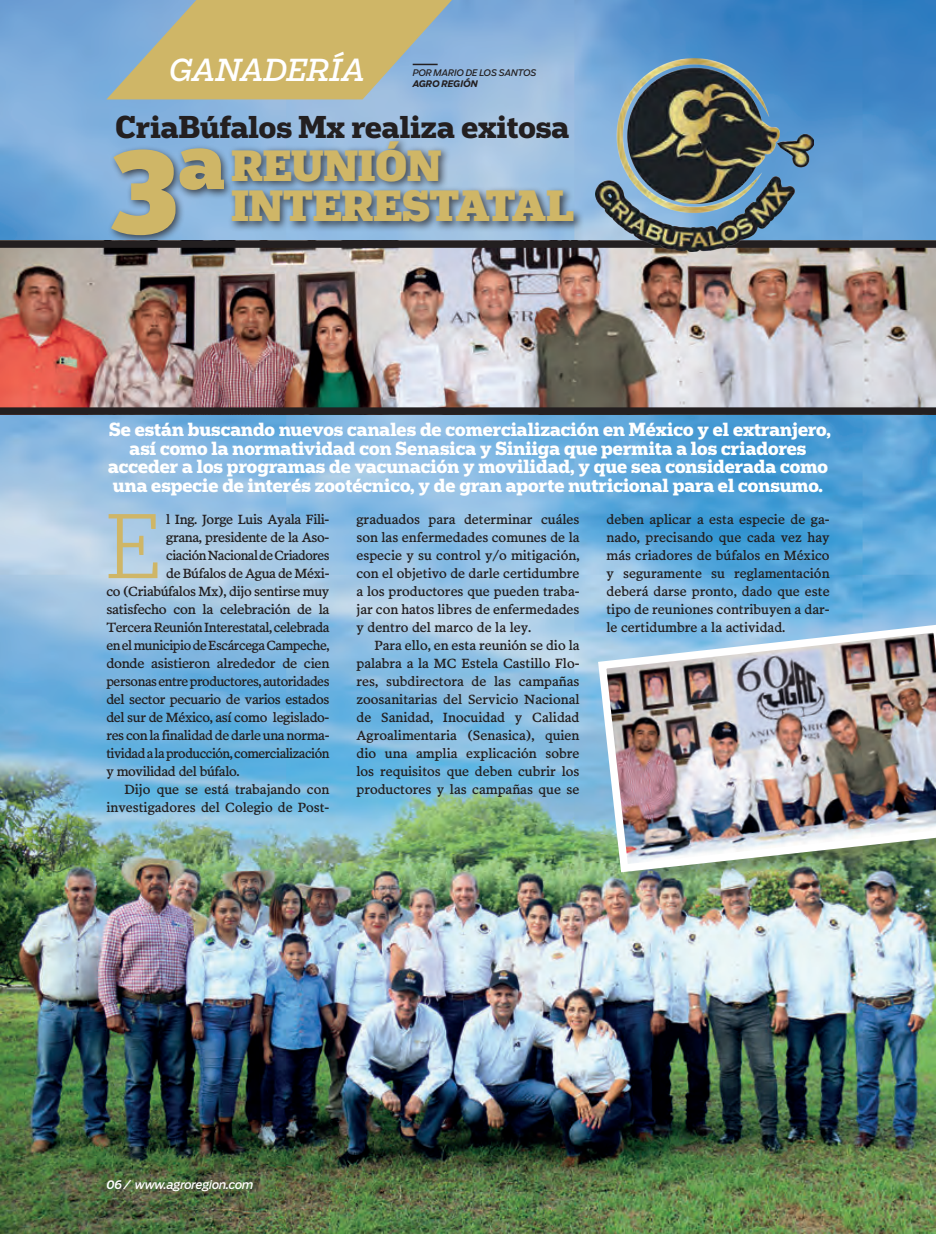
<style>
.page{position:relative;width:936px;height:1234px;background:#fff}
.page>*{position:absolute;margin:0;border:0;box-sizing:border-box;transform-origin:0 0}
.t1{font:300 86.7px "Popular";color:#cfb667}
.t2{font:900 41.4px/40.3px "Popular";color:#cfb667}
.t3{font:italic 30px "Salvo Serif";color:#fff}
.t4{font:700 29.85px "Popular";color:#231f20}
.t5{font:700 18px/18.8px "Popular";color:#fff;text-align:center}
.t6{font:13.5px/18px "Poynter Text Roman Four";letter-spacing:-.025em;color:#231f20;text-align:justify}
.t7{font:13.5px "Poynter Text Roman Four";color:#231f20}
.t8{font:italic 12px "Salvo Sans";letter-spacing:-.025em;color:#fff}
.t9{font:italic 9px "Salvo Sans";letter-spacing:-.01em;color:#231f20}
.t10{font:italic 700 9px "Salvo Sans";color:#231f20}
.s1{font-size:111.45px}
.s2{font-size:85.5px}
.s3{font-weight:500}
</style>
<div class="page">
<img style="left:0;top:0;width:935px;height:1233px">
<img style="left:0;top:240px;width:935px;height:175px">
<div style="left:107px;top:144px;width:127px;height:101px;background:#231f20;opacity:.75"></div>
<div style="left:227px;top:137px;width:357px;height:95px;background:#231f20;opacity:.75"></div>
<svg style="left:106px;top:0;width:346px;height:99px;background:#bbb485"></svg>
<img style="left:595px;top:59px;width:218px;height:192px">
<div style="left:600px;top:626px;width:335px;height:261px;background:#231f20;opacity:.3"></div>
<img style="left:594px;top:620px;width:341px;height:256px">
<h3 class="t3" style="left:170px;top:49px;width:198px">GANADERÍA</h3>
<p class="t9" style="left:412px;top:67px;width:125px">POR MARIO DE LOS SANTOS</p>
<p class="t10" style="left:412px;top:77px;width:67px">AGRO REGIÓN</p>
<h3 class="t4" style="left:115px;top:107px;width:455px">CriaBúfalos Mx realiza exitosa</h3>
<h2 class="t2" style="left:231px;top:144px;width:344px;text-indent:-121px"><span class="s1">3</span><span class="s2">ª</span> REUNIÓN<br>INTERESTATAL</h2>
<p class="t5" style="left:108px;top:419px;width:724px">Se están buscando nuevos canales de comercialización en México y el extranjero, así como la normatividad con Senasica y Siniiga que permita a los criadores acceder a los programas de vacunación y movilidad, y que sea considerada como una especie de interés zootécnico, y de gran aporte nutricional para el consumo.</p>
<h1 class="t1" style="left:106px;top:491px;width:55px">E</h1>
<p class="t6" style="left:166px;top:510px;width:165px">l Ing. Jorge Luis Ayala Fili-</p>
<p class="t6" style="left:166px;top:528px;width:165px">grana, presidente de la Aso-</p>
<p class="t6" style="left:166px;top:546px;width:165px">ciación Nacional de Criadores</p>
<p class="t6" style="left:166px;top:564px;width:165px">de Búfalos de Agua de Méxi-</p>
<p class="t6" style="left:106px;top:582px;width:224px">co (Criabúfalos Mx), dijo sentirse muy</p>
<p class="t6" style="left:106px;top:600px;width:224px">satisfecho con la celebración de la</p>
<p class="t6" style="left:106px;top:618px;width:224px">Tercera Reunión Interestatal, celebrada</p>
<p class="t6" style="left:106px;top:636px;width:225px">en el municipio de Escárcega Campeche,</p>
<p class="t6" style="left:106px;top:654px;width:225px">donde asistieron alrededor de cien</p>
<p class="t6" style="left:106px;top:672px;width:225px">personas entre productores, autoridades</p>
<p class="t6" style="left:106px;top:690px;width:224px">del sector pecuario de varios estados</p>
<p class="t6" style="left:106px;top:708px;width:224px">del sur de México, así como legislado-</p>
<p class="t6" style="left:106px;top:726px;width:224px">res con la finalidad de darle una norma-</p>
<p class="t6" style="left:106px;top:744px;width:224px">tividad a la producción, comercialización</p>
<p class="t6" style="left:106px;top:762px;width:135px">y movilidad del búfalo.</p>
<p class="t7" style="left:124px;top:780px;width:206px">Dijo que se está trabajando con</p>
<p class="t7" style="left:106px;top:798px;width:224px">investigadores del Colegio de Post-</p>
<p class="t6" style="left:356px;top:510px;width:224px">graduados para determinar cuáles son las enfermedades comunes de la especie y su control y/o mitigación, con el objetivo de darle certidumbre a los productores que pueden traba&shy;jar con hatos libres de enfermedades y dentro del marco de la ley.</p>
<p class="t6" style="left:356px;top:636px;width:224px;text-indent:18px">Para ello, en esta reunión se dio la palabra a la MC Estela Castillo Flo&shy;res, subdirectora de las campañas zoosanitarias del Servicio Nacional de Sanidad, Inocuidad y Calidad Agroalimentaria (Senasica), quien dio una amplia explicación sobre los requisitos que deben cubrir los productores y las campañas que se</p>
<p class="t6" style="left:606px;top:510px;width:224px">deben aplicar a esta especie de ga&shy;nado, precisando que cada vez hay más criadores de búfalos en México y seguramente su reglamentación deberá darse pronto, dado que este tipo de reuniones contribuyen a dar&shy;le certidumbre a la actividad.</p>
<p class="t8" style="left:106px;top:1176px;width:149px"><span class="s3">06</span> / www.agroregion.com</p>
</div>
